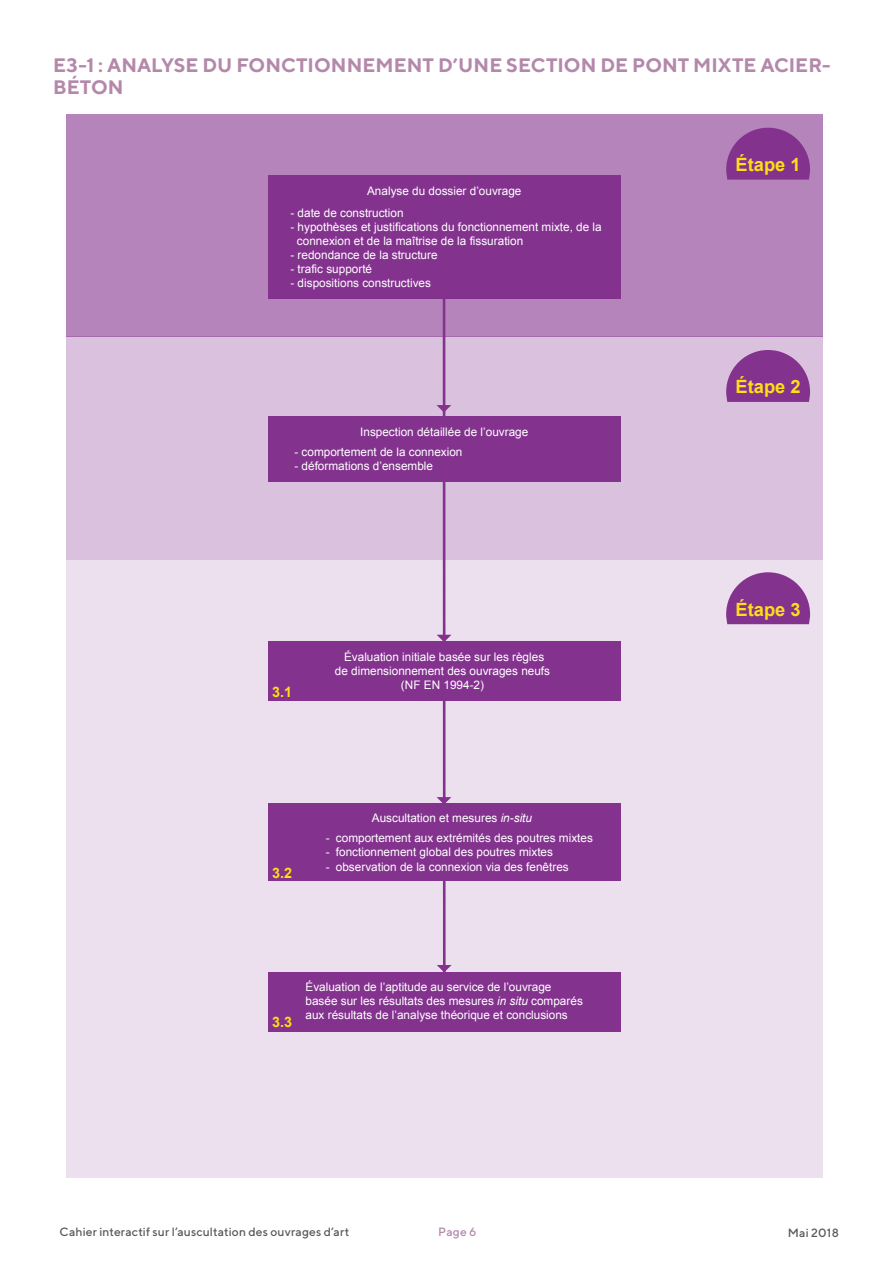
<style>
.page{position:relative;width:893px;height:1263px;background:#fff}
.page>*{position:absolute;margin:0;border:0;box-sizing:border-box;transform-origin:0 0}
.t1{font:700 19.5px/22.5px "TT Norms";color:#b488aa}
.t2{font:700 18.3px "Arial";color:#ffdd17}
.t3{font:700 14.4px "Arial";color:#ffdd17}
.t4{font:500 12px "TT Norms";letter-spacing:.015em;color:#57585a}
.t5{font:500 12px "TT Norms";color:#b488aa}
.t6{font:11.7px/14.1px "Arial";color:#fff}
.s1{font-style:italic}
</style>
<div class="page">
<div style="left:66px;top:560px;width:756px;height:617px;background:#ece0ee"></div>
<div style="left:66px;top:337px;width:756px;height:223px;background:#dac1dd"></div>
<div style="left:66px;top:115px;width:756px;height:222px;background:#b484bb"></div>
<hr style="left:443px;top:231px;width:3px;height:749px;background:#83328e">
<div style="left:268px;top:972px;width:352px;height:59px;background:#83328e"></div>
<div style="left:268px;top:417px;width:352px;height:65px;background:#83328e"></div>
<div style="left:268px;top:641px;width:352px;height:60px;background:#83328e"></div>
<div style="left:268px;top:804px;width:352px;height:77px;background:#83328e"></div>
<svg style="left:726px;top:350px;width:84px;height:52px"></svg>
<svg style="left:726px;top:128px;width:84px;height:52px"></svg>
<svg style="left:726px;top:572px;width:84px;height:52px"></svg>
<div style="left:268px;top:176px;width:352px;height:123px;background:#83328e"></div>
<svg style="left:437px;top:797px;width:14px;height:7px"></svg>
<svg style="left:437px;top:965px;width:15px;height:7px"></svg>
<svg style="left:436px;top:405px;width:15px;height:7px"></svg>
<svg style="left:437px;top:635px;width:14px;height:6px"></svg>
<h1 class="t1" style="left:53px;top:53px;width:779px">E3-1 : ANALYSE DU FONCTIONNEMENT D’UNE SECTION DE PONT MIXTE ACIER-<br>BÉTON</h1>
<p class="t6" style="left:367px;top:183px;width:156px">Analyse du dossier d’ouvrage</p>
<p class="t6" style="left:290px;top:206px;width:115px">- date de construction</p>
<p class="t6" style="left:297px;top:220px;width:306px;text-indent:-7px">- hypothèses et justifications du fonctionnement mixte, de la connexion et de la maîtrise de la fissuration</p>
<p class="t6" style="left:290px;top:248px;width:149px">- redondance de la structure</p>
<p class="t6" style="left:290px;top:262px;width:83px">- trafic supporté</p>
<p class="t6" style="left:290px;top:276px;width:142px">- dispositions constructives</p>
<p class="t6" style="left:360px;top:425px;width:170px">Inspection détaillée de l’ouvrage</p>
<p class="t6" style="left:294px;top:445px;width:170px">- comportement de la connexion</p>
<p class="t6" style="left:294px;top:459px;width:140px">- déformations d’ensemble</p>
<p class="t3" style="left:272px;top:682px;width:21px">3.1</p>
<p class="t6" style="left:335px;top:650px;width:217px;text-align:center">Évaluation initiale basée sur les règles de dimensionnement des ouvrages neufs (NF EN 1994-2)</p>
<p class="t3" style="left:272px;top:863px;width:21px">3.2</p>
<p class="t6" style="left:372px;top:811px;width:162px">Auscultation et mesures <span class="s1">in-situ</span></p>
<p class="t6" style="left:326px;top:831px;width:268px">- comportement aux extrémités des poutres mixtes</p>
<p class="t6" style="left:326px;top:845px;width:229px">- fonctionnement global des poutres mixtes</p>
<p class="t6" style="left:326px;top:859px;width:244px">- observation de la connexion via des fenêtres</p>
<p class="t3" style="left:272px;top:1012px;width:21px">3.3</p>
<p class="t6" style="left:306px;top:980px;width:279px">Évaluation de l’aptitude au service de l’ouvrage basée sur les résultats des mesures <span class="s1">in situ</span> comparés aux résultats de l’analyse théorique et conclusions</p>
<h2 class="t2" style="left:735px;top:153px;width:67px">Étape 1</h2>
<h2 class="t2" style="left:735px;top:375px;width:67px">Étape 2</h2>
<h2 class="t2" style="left:735px;top:597px;width:67px">Étape 3</h2>
<p class="t4" style="left:60px;top:1224px;width:291px">Cahier interactif sur l’auscultation des ouvrages d’art</p>
<p class="t5" style="left:438px;top:1224px;width:40px">Page 6</p>
<p class="t4" style="left:788px;top:1225px;width:53px">Mai 2018</p>
</div>
